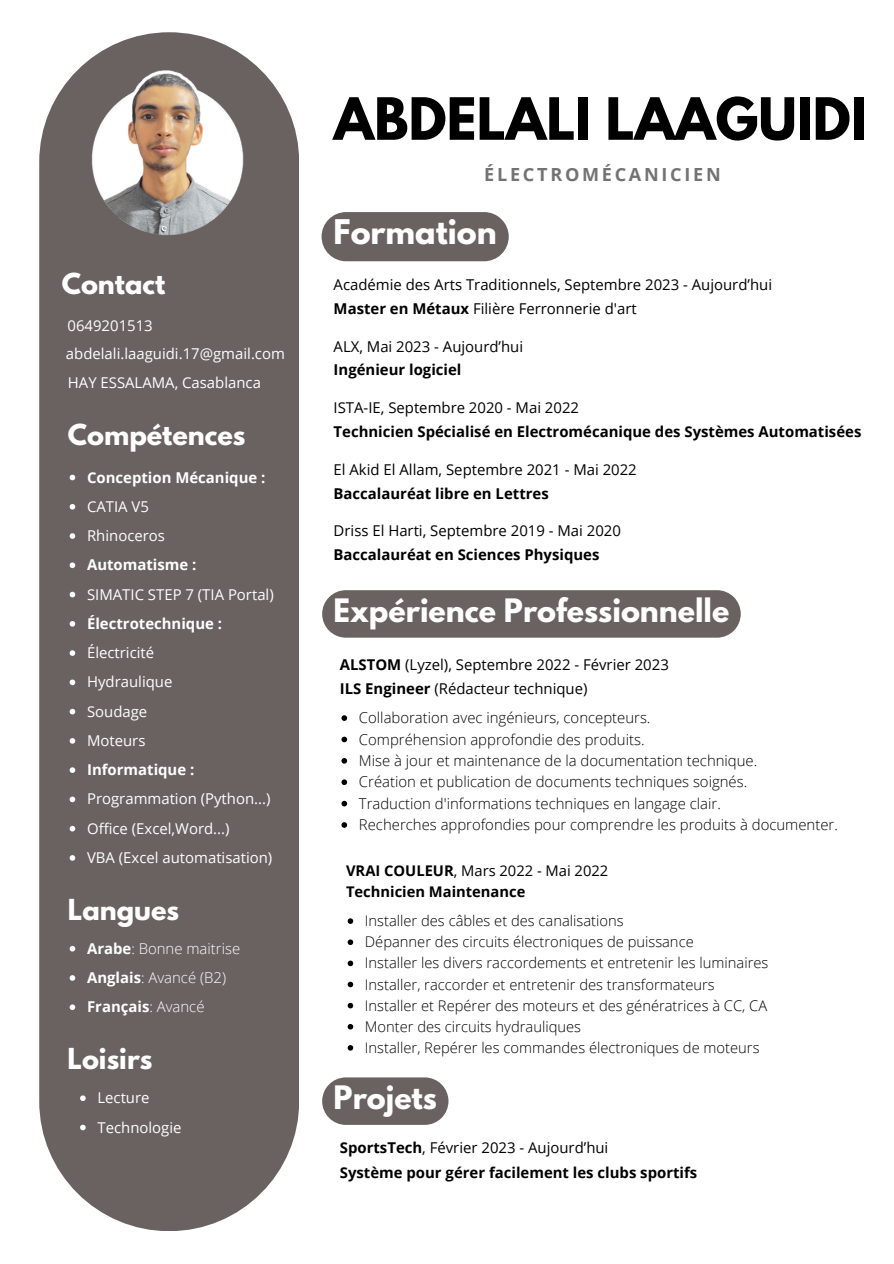
<style>
.page{position:relative;width:894px;height:1264px;background:#fff}
.page>*{position:absolute;margin:0;border:0;box-sizing:border-box;transform-origin:0 0}
.t1{font:700 51.6px "League Spartan";color:#000}
.t2{font:700 30.15px "League Spartan";color:#fff}
.t3{font:700 28.65px "League Spartan";color:#fff}
.t4{font:700 25.65px "League Spartan";color:#fff}
.t5{font:700 18.15px "Open Sans";letter-spacing:.15em;color:#737373}
.t6{font:14.85px "Open Sans";color:#000}
.t7{font:300 14.85px "Open Sans";color:#000}
.t8{font:14.85px "Open Sans";color:#fff}
.t9{font:700 14.85px "Open Sans";color:#000}
.t10{font:700 14.85px "Open Sans";color:#fff}
.t11{font:300 14.85px "Open Sans";color:#fff}
.t12{font:300 14.7px "Open Sans";color:#000}
.t13{font:14.7px "Open Sans";color:#000}
.t14{font:700 14.7px "Open Sans";color:#000}
.s1{font-weight:700}
.s2{font-weight:300}
</style>
<div class="page">
<div style="left:39px;top:32px;width:260px;height:1199px;background:#696260;border-radius:130px"></div>
<img style="left:78px;top:69px;width:179px;height:180px;border-radius:50%">
<svg style="left:70px;top:945px;width:5px;height:6px"></svg>
<svg style="left:70px;top:975px;width:5px;height:5px"></svg>
<svg style="left:70px;top:1004px;width:5px;height:6px"></svg>
<div style="left:322px;top:590px;width:418px;height:47px;background:#696260"></div>
<svg style="left:341px;top:715px;width:6px;height:6px"></svg>
<svg style="left:341px;top:736px;width:6px;height:6px"></svg>
<svg style="left:341px;top:758px;width:6px;height:5px"></svg>
<svg style="left:341px;top:779px;width:6px;height:6px"></svg>
<svg style="left:341px;top:800px;width:6px;height:6px"></svg>
<svg style="left:341px;top:822px;width:6px;height:5px"></svg>
<div style="left:321px;top:212px;width:187px;height:49px;background:#696260;border-radius:25px"></div>
<svg style="left:70px;top:474px;width:5px;height:6px"></svg>
<svg style="left:70px;top:504px;width:5px;height:5px"></svg>
<svg style="left:70px;top:533px;width:5px;height:6px"></svg>
<svg style="left:70px;top:562px;width:5px;height:6px"></svg>
<svg style="left:70px;top:591px;width:5px;height:6px"></svg>
<svg style="left:70px;top:621px;width:5px;height:5px"></svg>
<svg style="left:70px;top:650px;width:5px;height:6px"></svg>
<svg style="left:70px;top:679px;width:5px;height:6px"></svg>
<svg style="left:70px;top:708px;width:5px;height:6px"></svg>
<svg style="left:70px;top:738px;width:5px;height:5px"></svg>
<svg style="left:70px;top:767px;width:5px;height:6px"></svg>
<svg style="left:70px;top:796px;width:5px;height:6px"></svg>
<svg style="left:70px;top:825px;width:5px;height:6px"></svg>
<svg style="left:70px;top:855px;width:5px;height:5px"></svg>
<svg style="left:347px;top:918px;width:6px;height:5px"></svg>
<svg style="left:347px;top:939px;width:6px;height:6px"></svg>
<svg style="left:347px;top:960px;width:6px;height:6px"></svg>
<svg style="left:347px;top:981px;width:6px;height:6px"></svg>
<svg style="left:347px;top:1002px;width:6px;height:6px"></svg>
<svg style="left:347px;top:1024px;width:6px;height:5px"></svg>
<svg style="left:347px;top:1045px;width:6px;height:5px"></svg>
<svg style="left:322px;top:1077px;width:126px;height:47px;background:#756f6d"></svg>
<svg style="left:80px;top:1095px;width:6px;height:6px"></svg>
<svg style="left:80px;top:1124px;width:6px;height:6px"></svg>
<p class="t4" style="left:62px;top:270px;width:105px">Contact</p>
<p class="t8" style="left:68px;top:315px;width:87px">0649201513</p>
<p class="t8" style="left:66px;top:343px;width:220px">abdelali.laaguidi.17@gmail.com</p>
<p class="t8" style="left:68px;top:372px;width:194px">HAY ESSALAMA, Casablanca</p>
<p class="t4" style="left:68px;top:422px;width:179px">Compétences</p>
<p class="t10" style="left:87px;top:466px;width:180px">Conception Mécanique :</p>
<p class="t8" style="left:87px;top:496px;width:63px">CATIA V5</p>
<p class="t8" style="left:87px;top:525px;width:79px">Rhinoceros</p>
<p class="t10" style="left:87px;top:554px;width:111px">Automatisme :</p>
<p class="t8" style="left:87px;top:583px;width:188px">SIMATIC STEP 7 (TIA Portal)</p>
<p class="t10" style="left:87px;top:613px;width:136px">Électrotechnique :</p>
<p class="t8" style="left:87px;top:642px;width:69px">Électricité</p>
<p class="t8" style="left:87px;top:671px;width:87px">Hydraulique</p>
<p class="t8" style="left:87px;top:700px;width:62px">Soudage</p>
<p class="t8" style="left:87px;top:730px;width:60px">Moteurs</p>
<p class="t10" style="left:87px;top:759px;width:109px">Informatique :</p>
<p class="t8" style="left:87px;top:788px;width:185px">Programmation (Python...)</p>
<p class="t8" style="left:87px;top:817px;width:144px">Office (Excel,Word...)</p>
<p class="t8" style="left:87px;top:847px;width:187px">VBA (Excel automatisation)</p>
<p class="t4" style="left:68px;top:896px;width:113px">Langues</p>
<p class="t11" style="left:87px;top:937px;width:154px"><span class="s1">Arabe</span>: Bonne maitrise</p>
<p class="t11" style="left:87px;top:967px;width:140px"><span class="s1">Anglais</span>: Avancé (B2)</p>
<p class="t10" style="left:87px;top:996px;width:119px">Français<span class="s2">: Avancé</span></p>
<p class="t4" style="left:68px;top:1045px;width:86px">Loisirs</p>
<p class="t8" style="left:97px;top:1087px;width:53px">Lecture</p>
<p class="t8" style="left:97px;top:1116px;width:85px">Technologie</p>
<p class="t1" style="left:333px;top:93px;width:534px">ABDELALI LAAGUIDI</p>
<p class="t5" style="left:484px;top:162px;width:238px">ÉLECTROMÉCANICIEN</p>
<p class="t2" style="left:333px;top:217px;width:164px">Formation</p>
<p class="t6" style="left:333px;top:274px;width:440px">Académie des Arts Traditionnels, Septembre 2023 - Aujourd’hui</p>
<p class="t6" style="left:333px;top:298px;width:304px"><span class="s1">Master en Métaux</span> Filière Ferronnerie d'art</p>
<p class="t6" style="left:333px;top:336px;width:191px">ALX, Mai 2023 - Aujourd’hui</p>
<p class="t9" style="left:333px;top:359px;width:129px">Ingénieur logiciel</p>
<p class="t6" style="left:333px;top:397px;width:247px">ISTA-IE, Septembre 2020 - Mai 2022</p>
<p class="t9" style="left:333px;top:421px;width:529px">Technicien Spécialisé en Electromécanique des Systèmes Automatisées</p>
<p class="t6" style="left:333px;top:459px;width:304px">El Akid El Allam, Septembre 2021 - Mai 2022</p>
<p class="t9" style="left:333px;top:482px;width:216px">Baccalauréat libre en Lettres</p>
<p class="t6" style="left:333px;top:520px;width:289px">Driss El Harti, Septembre 2019 - Mai 2020</p>
<p class="t9" style="left:333px;top:544px;width:267px">Baccalauréat en Sciences Physiques</p>
<p class="t3" style="left:333px;top:596px;width:397px">Expérience Professionnelle</p>
<p class="t6" style="left:340px;top:654px;width:330px"><span class="s1">ALSTOM</span> (Lyzel), Septembre 2022 - Février 2023</p>
<p class="t6" style="left:340px;top:677px;width:249px"><span class="s1">ILS Engineer</span> (Rédacteur technique)</p>
<p class="t7" style="left:359px;top:707px;width:293px">Collaboration avec ingénieurs, concepteurs.</p>
<p class="t7" style="left:359px;top:728px;width:287px">Compréhension approfondie des produits.</p>
<p class="t7" style="left:359px;top:750px;width:400px">Mise à jour et maintenance de la documentation technique.</p>
<p class="t7" style="left:359px;top:771px;width:390px">Création et publication de documents techniques soignés.</p>
<p class="t7" style="left:359px;top:792px;width:363px">Traduction d'informations techniques en langage clair.</p>
<p class="t7" style="left:359px;top:814px;width:480px">Recherches approfondies pour comprendre les produits à documenter.</p>
<p class="t13" style="left:346px;top:860px;width:264px"><span class="s1">VRAI COULEUR</span>, Mars 2022 - Mai 2022</p>
<p class="t14" style="left:346px;top:881px;width:181px">Technicien Maintenance</p>
<p class="t12" style="left:365px;top:910px;width:260px">Installer des câbles et des canalisations</p>
<p class="t12" style="left:365px;top:931px;width:330px">Dépanner des circuits électroniques de puissance</p>
<p class="t12" style="left:365px;top:952px;width:405px">Installer les divers raccordements et entretenir les luminaires</p>
<p class="t12" style="left:365px;top:973px;width:351px">Installer, raccorder et entretenir des transformateurs</p>
<p class="t12" style="left:365px;top:994px;width:404px">Installer et Repérer des moteurs et des génératrices à CC, CA</p>
<p class="t12" style="left:365px;top:1016px;width:217px">Monter des circuits hydrauliques</p>
<p class="t12" style="left:365px;top:1037px;width:396px">Installer, Repérer les commandes électroniques de moteurs</p>
<p class="t3" style="left:333px;top:1083px;width:105px">Projets</p>
<p class="t6" style="left:340px;top:1136px;width:270px"><span class="s1">SportsTech</span>, Février 2023 - Aujourd’hui</p>
<p class="t9" style="left:340px;top:1161px;width:359px">Système pour gérer facilement les clubs sportifs</p>
</div>
